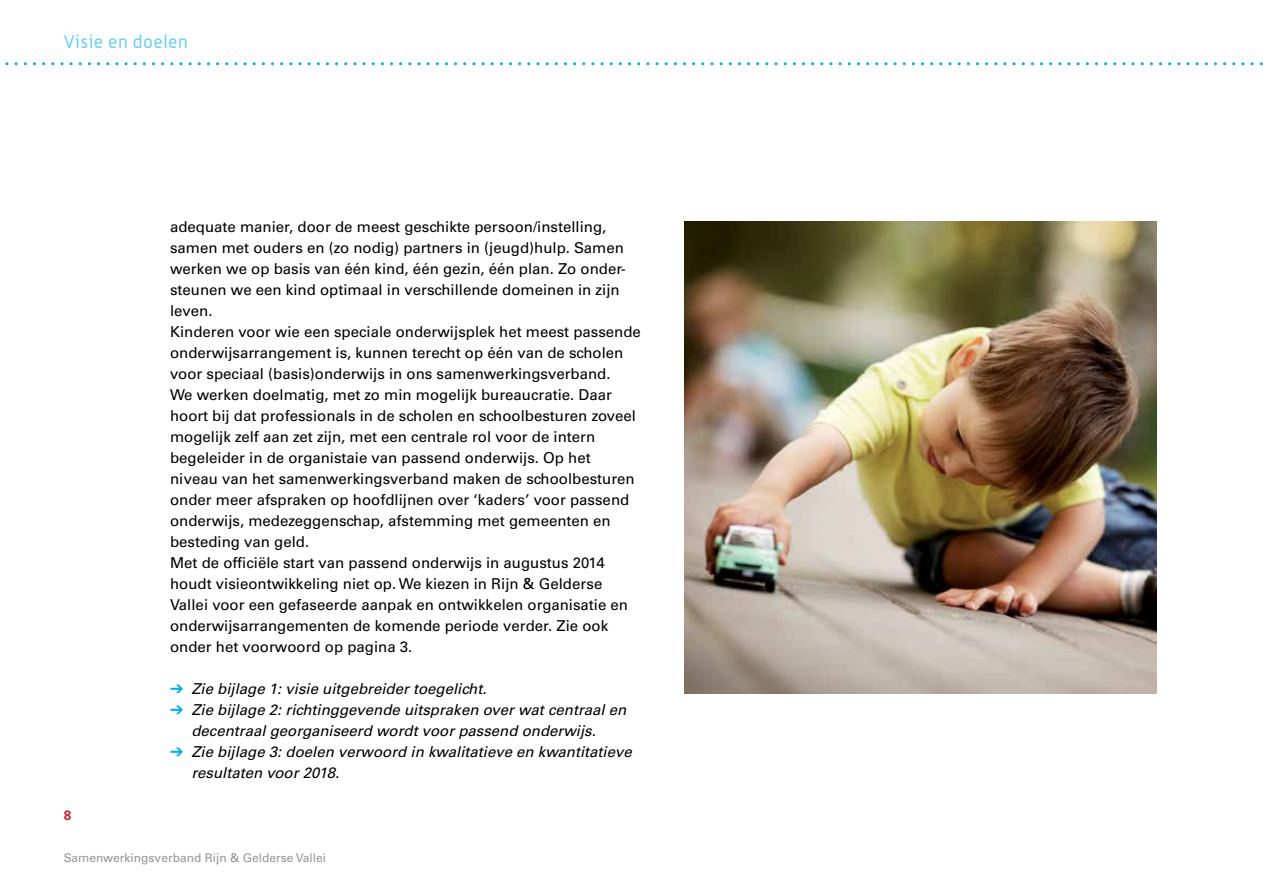
<style>
.page{position:relative;width:1263px;height:893px;background:#fff}
.page>*{position:absolute;margin:0;border:0;box-sizing:border-box;transform-origin:0 0}
.t1{font:18px "Alwyn";letter-spacing:.03em;color:#6dcff6}
.t2{font:15px/21px "Univers LT Std";color:#000}
.t3{font:italic 15px/21px "Univers LT Std";color:#000}
.t4{font:700 13.5px "Univers LT Std";color:#c9252c}
.t5{font:12px "Univers LT Std";color:#939598}
.s1{color:#00aeef}
</style>
<div class="page">
<svg style="left:5px;top:62px;width:1258px;height:3px"></svg>
<img style="left:685px;top:222px;width:472px;height:472px">
<p class="t1" style="left:64px;top:31px;width:126px">Visie en doelen</p>
<p class="t4" style="left:64px;top:807px;width:9px">8</p>
<p class="t2" style="left:170px;top:216px;width:472px">adequate manier, door de meest geschikte persoon/instelling, samen met ouders en (zo nodig) partners in (jeugd)hulp. Samen werken we op basis van één kind, één gezin, één plan. Zo onder&shy;steunen we een kind optimaal in verschillende domeinen in zijn leven.<br>Kinderen voor wie een speciale onderwijsplek het meest passende onderwijsarrangement is, kunnen terecht op één van de scholen voor speciaal (basis)onderwijs in ons samenwerkingsverband.<br>We werken doelmatig, met zo min mogelijk bureaucratie. Daar hoort bij dat professionals in de scholen en schoolbesturen zoveel mogelijk zelf aan zet zijn, met een centrale rol voor de intern begeleider in de organistaie van passend onderwijs. Op het niveau van het samenwerkingsverband maken de schoolbesturen onder meer afspraken op hoofdlijnen over ‘kaders’ voor passend onderwijs, medezeggenschap, afstemming met gemeenten en besteding van geld.<br>Met de officiële start van passend onderwijs in augustus 2014 houdt visieontwikkeling niet op. We kiezen in Rijn &amp; Gelderse Vallei voor een gefaseerde aanpak en ontwikkelen organisatie en onderwijsarrangementen de komende periode verder. Zie ook onder het voorwoord op pagina 3.</p>
<p class="t3" style="left:170px;top:678px;width:318px"><span class="s1">➔</span> Zie bijlage 1: visie uitgebreider toegelicht.</p>
<p class="t3" style="left:191px;top:699px;width:436px;text-indent:-21px"><span class="s1">➔</span> Zie bijlage 2: richtinggevende uitspraken over wat centraal en decentraal georganiseerd wordt voor passend onderwijs.</p>
<p class="t3" style="left:191px;top:741px;width:442px;text-indent:-21px"><span class="s1">➔</span> Zie bijlage 3: doelen verwoord in kwalitatieve en kwantitatieve resultaten voor 2018.</p>
<p class="t5" style="left:64px;top:850px;width:264px">Samenwerkingsverband Rijn &amp; Gelderse Vallei</p>
</div>
